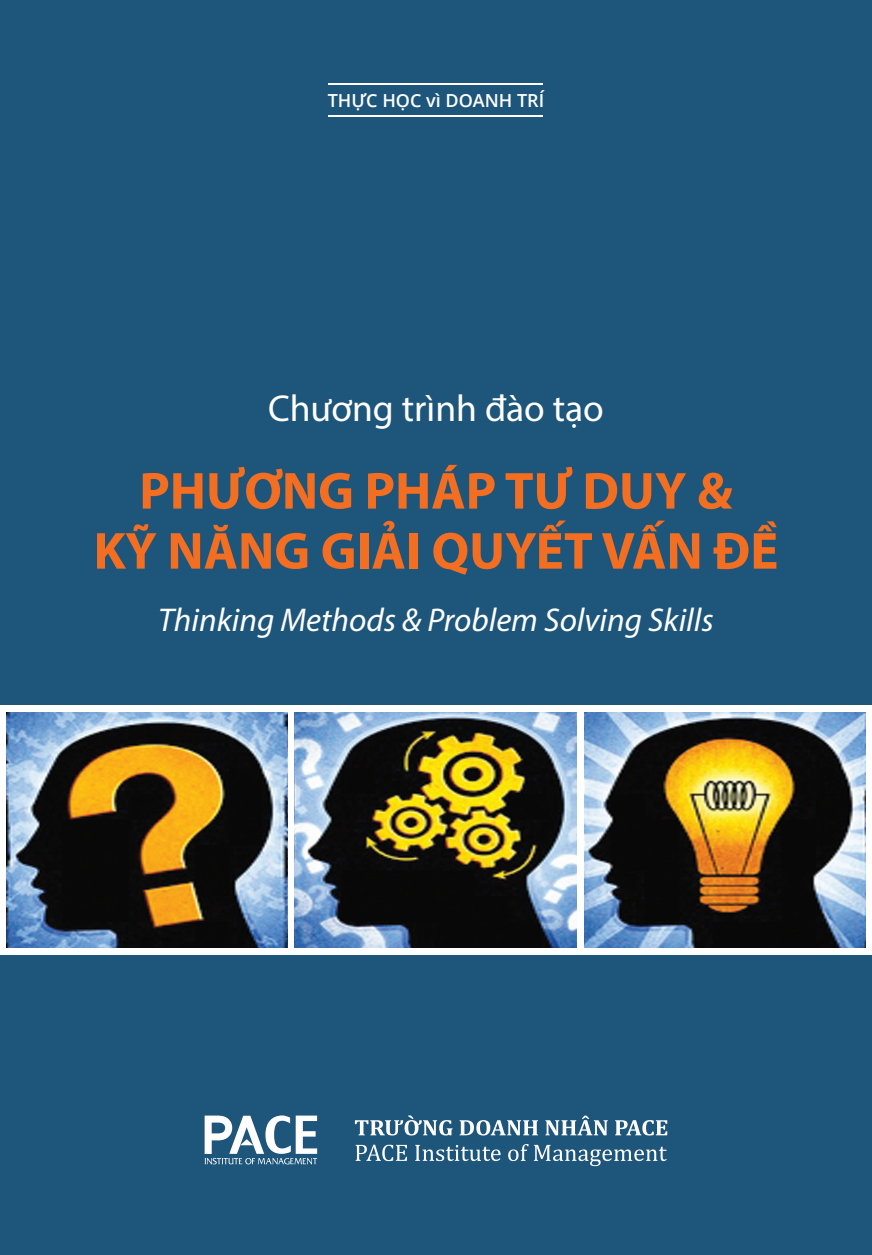
<style>
.page{position:relative;width:872px;height:1255px;background:#fff}
.page>*{position:absolute;margin:0;border:0;box-sizing:border-box;transform-origin:0 0}
.t1{font:700 52.5px/60px "Myriad Pro";color:#f36e21;text-align:center}
.t2{font:37.5px "Myriad Pro";color:#fff}
.t3{font:italic 33px "Myriad Pro";color:#fff}
.t4{font:600 18px "Open Sans";color:#fff}
</style>
<div class="page">
<div style="left:0;top:955px;width:872px;height:299px;background:#1e567b"></div>
<div style="left:0;top:0;width:872px;height:704px;background:#1e567b"></div>
<img style="left:6px;top:712px;width:281px;height:235px">
<img style="left:294px;top:712px;width:282px;height:235px">
<img style="left:584px;top:712px;width:281px;height:235px">
<hr style="left:328px;top:115px;width:215px;height:2px;background:#fff">
<hr style="left:328px;top:84px;width:215px;height:1px;background:#fff">
<svg style="left:355px;top:1115px;width:97px;height:20px"></svg>
<svg style="left:459px;top:1120px;width:79px;height:15px"></svg>
<svg style="left:545px;top:1115px;width:63px;height:20px"></svg>
<svg style="left:615px;top:1120px;width:52px;height:15px"></svg>
<svg style="left:355px;top:1144px;width:52px;height:16px"></svg>
<svg style="left:415px;top:1144px;width:85px;height:16px"></svg>
<svg style="left:508px;top:1144px;width:20px;height:16px"></svg>
<svg style="left:534px;top:1144px;width:133px;height:22px"></svg>
<svg style="left:205px;top:1115px;width:112px;height:49px"></svg>
<p class="t4" style="left:328px;top:88px;width:218px">THỰC HỌC vì DOANH TRÍ</p>
<p class="t2" style="left:268px;top:385px;width:337px">Chương trình đào tạo</p>
<p class="t1" style="left:94px;top:459px;width:686px">PHƯƠNG PHÁP TƯ DUY &amp;<br>KỸ NĂNG GIẢI QUYẾT VẤN ĐỀ</p>
<p class="t3" style="left:158px;top:599px;width:557px">Thinking Methods &amp; Problem Solving Skills</p>
</div>
